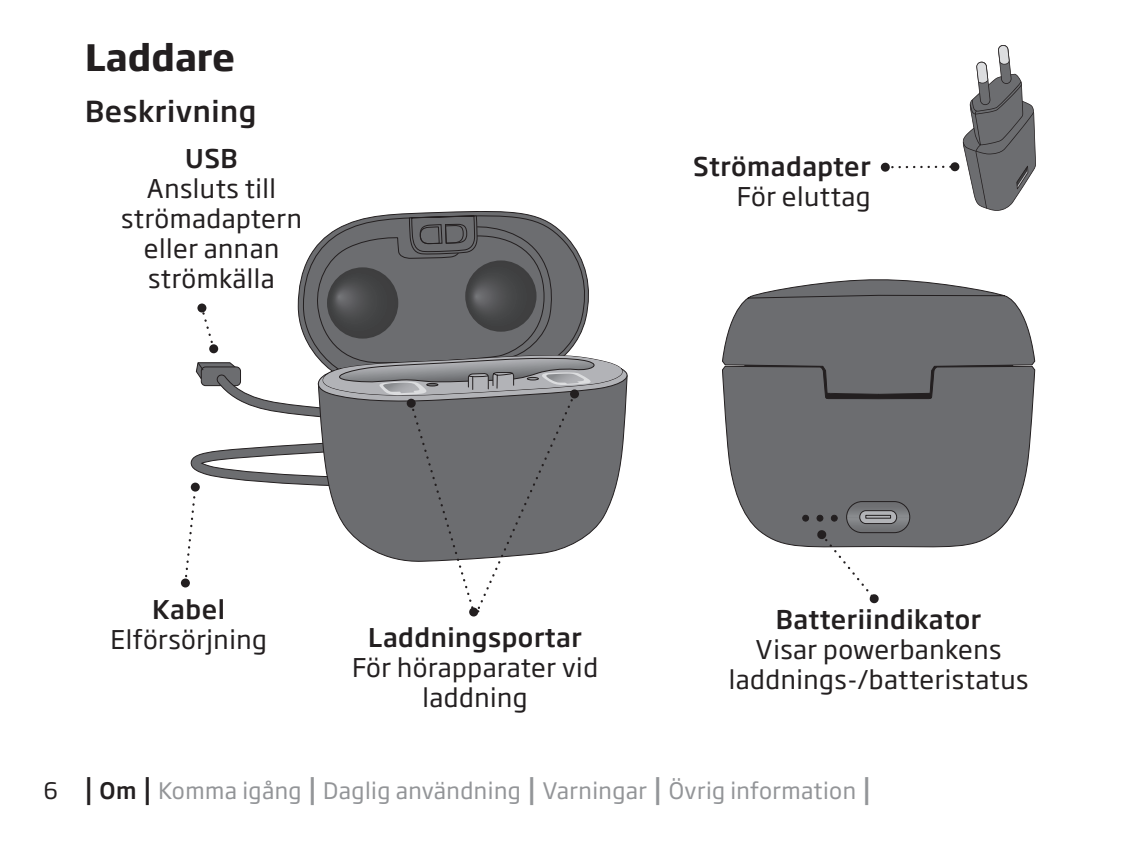
<style>
.page{position:relative;width:1132px;height:842px;background:#fff}
.page>*{position:absolute;margin:0;border:0;box-sizing:border-box;transform-origin:0 0}
.t1{font:700 36px "Soho Gothic Pro";color:#231f20}
.t2{font:500 28.5px "Soho Gothic Pro";letter-spacing:.02em;color:#231f20}
.t3{font:25.5px/30px "Soho Gothic Pro";letter-spacing:.02em;color:#231f20;text-align:center}
.t4{font:500 25.5px "Soho Gothic Pro";letter-spacing:.02em;color:#231f20}
.t5{font:22.5px "Soho Gothic Pro";letter-spacing:.02em;color:#939598}
.s1{color:#231f20}
.s2{font-weight:500;font-size:29.4px;color:#231f20}
.s3{font-weight:500;color:#231f20}
.s4{font-weight:500;font-size:29.4px}
</style>
<div class="page">
<svg style="left:297px;top:211px;width:292px;height:96px"></svg>
<svg style="left:327px;top:267px;width:71px;height:72px;fill:#434445"></svg>
<svg style="left:465px;top:260px;width:71px;height:72px"></svg>
<svg style="left:408px;top:216px;width:69px;height:57px"></svg>
<svg style="left:892px;top:166px;width:53px;height:2px"></svg>
<svg style="left:880px;top:162px;width:9px;height:10px"></svg>
<svg style="left:949px;top:162px;width:10px;height:10px"></svg>
<svg style="left:962px;top:45px;width:74px;height:166px"></svg>
<svg style="left:197px;top:303px;width:9px;height:9px"></svg>
<div style="left:469px;top:607px;width:9px;height:9px;background:#231f20;border-radius:50%"></div>
<svg style="left:722px;top:279px;width:312px;height:87px"></svg>
<svg style="left:722px;top:366px;width:312px;height:181px"></svg>
<svg style="left:802px;top:515px;width:6px;height:6px"></svg>
<svg style="left:816px;top:502px;width:93px;height:90px"></svg>
<svg style="left:816px;top:529px;width:10px;height:11px"></svg>
<svg style="left:868px;top:594px;width:11px;height:10px"></svg>
<svg style="left:183px;top:307px;width:444px;height:306px"></svg>
<div style="left:181px;top:578px;width:9px;height:9px;background:#231f20;border-radius:50%"></div>
<div style="left:191px;top:483px;width:9px;height:9px;background:#231f20;border-radius:50%"></div>
<h1 class="t1" style="left:85px;top:29px;width:151px">Laddare</h1>
<p class="t2" style="left:85px;top:89px;width:173px">Beskrivning</p>
<p class="t4" style="left:185px;top:138px;width:54px">USB</p>
<p class="t3" style="left:121px;top:172px;width:182px">Ansluts till strömadaptern eller annan strömkälla</p>
<p class="t4" style="left:693px;top:147px;width:179px">Strömadapter</p>
<p class="t3" style="left:736px;top:180px;width:135px">För eluttag</p>
<p class="t4" style="left:152px;top:590px;width:74px">Kabel</p>
<p class="t3" style="left:110px;top:623px;width:158px">Elförsörjning</p>
<p class="t4" style="left:368px;top:617px;width:215px">Laddningsportar</p>
<p class="t3" style="left:352px;top:651px;width:247px">För hörapparater vid laddning</p>
<p class="t4" style="left:775px;top:599px;width:207px">Batteriindikator</p>
<p class="t3" style="left:728px;top:633px;width:301px">Visar powerbankens laddnings-/batteristatus</p>
<p class="t5" style="left:44px;top:774px;width:827px"><span class="s1">6</span> <span class="s2">|</span> <span class="s3">Om</span> <span class="s2">|</span> Komma igång <span class="s4">|</span> Daglig användning <span class="s4">|</span> Varningar <span class="s4">|</span> Övrig information <span class="s4">|</span></p>
</div>
